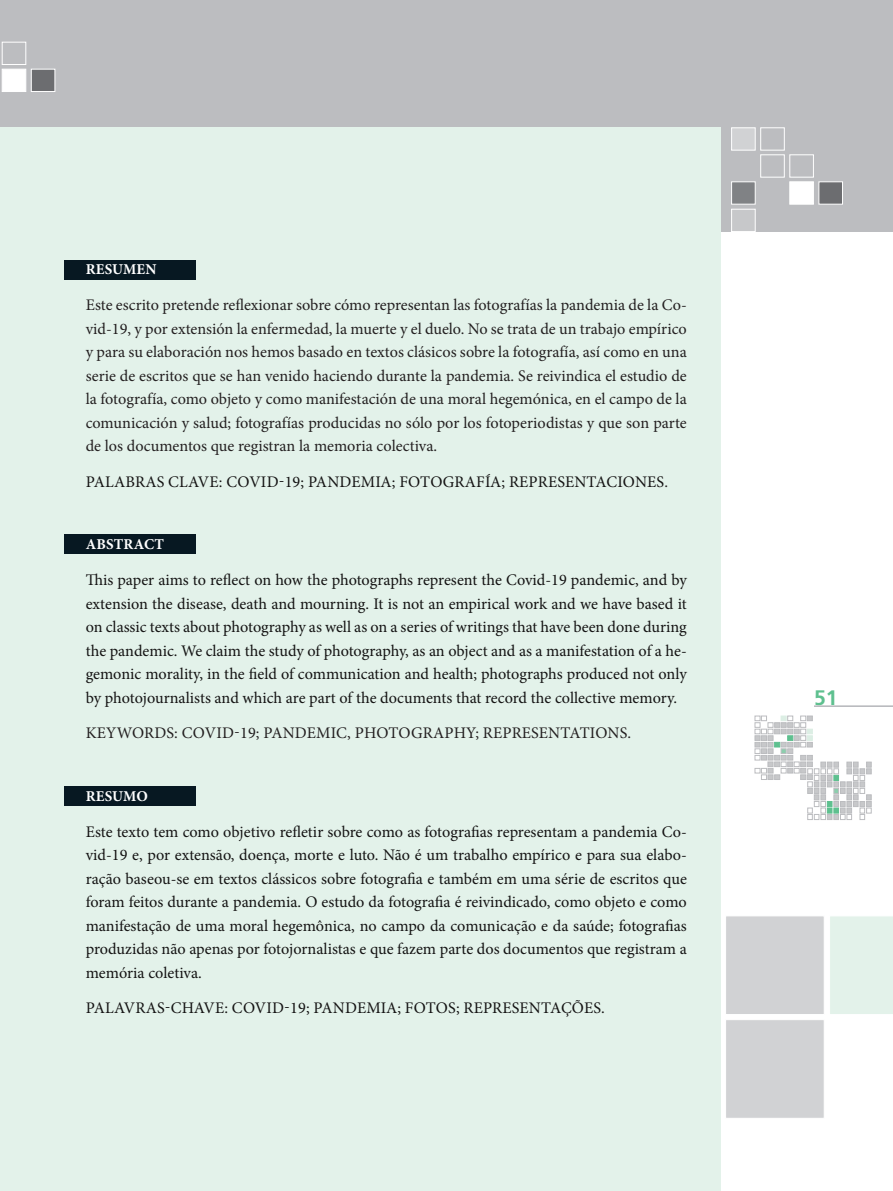
<style>
.page{position:relative;width:893px;height:1191px;background:#fff}
.page>*{position:absolute;margin:0;border:0;box-sizing:border-box;transform-origin:0 0}
.t1{font:700 21px "Frutiger";color:#5ec08f}
.t2{font:16.2px/23.5px "Minion Pro";color:#141313;text-align:justify}
.t3{font:16.2px/23.5px "Minion Pro";color:#231f20;text-align:justify}
.t4{font:700 15px "Minion Pro";letter-spacing:.01em;color:#fff}
</style>
<div class="page">
<svg style="left:755px;top:716px;width:116px;height:103px"></svg>
<hr style="left:814px;top:706px;width:79px;height:1px;background:#b2b3b7">
<div style="left:0;top:0;width:893px;height:232px;background:#bcbdc0"></div>
<div style="left:725px;top:915px;width:100px;height:100px;background:#d1d2d4;border:1px solid #fff"></div>
<div style="left:830px;top:916px;width:63px;height:98px;background:#e3f2ea"></div>
<div style="left:731px;top:182px;width:24px;height:22px;background:#808285"></div>
<div style="left:790px;top:182px;width:24px;height:22px;background:#fff"></div>
<div style="left:819px;top:182px;width:24px;height:22px;background:#6c6d70"></div>
<div style="left:760px;top:155px;width:24px;height:22px;border:1px solid #fff"></div>
<div style="left:790px;top:155px;width:24px;height:22px;border:1px solid #fff"></div>
<div style="left:731px;top:128px;width:24px;height:22px;background:#d1d2d4;border:1px solid #fff"></div>
<div style="left:760px;top:128px;width:24px;height:22px;border:1px solid #fff"></div>
<div style="left:731px;top:209px;width:24px;height:23px;background:#c7c8ca;border:1px solid #fff"></div>
<div style="left:2px;top:69px;width:24px;height:23px;background:#fff"></div>
<div style="left:31px;top:69px;width:24px;height:23px;background:#6c6d70;border:1px solid #fff"></div>
<div style="left:2px;top:42px;width:24px;height:23px;border:1px solid #fff"></div>
<div style="left:725px;top:1019px;width:100px;height:99px;background:#d1d2d4;border:1px solid #fff"></div>
<div style="left:0;top:128px;width:721px;height:1063px;background:#e3f2ea"></div>
<div style="left:64px;top:260px;width:131px;height:20px;background:#071822"></div>
<div style="left:64px;top:534px;width:131px;height:20px;background:#071822"></div>
<div style="left:64px;top:786px;width:131px;height:19px;background:#071822"></div>
<p class="t4" style="left:86px;top:259px;width:70px">RESUMEN</p>
<p class="t3" style="left:86px;top:293px;width:603px">Este escrito pretende reflexionar sobre cómo representan las fotografías la pandemia de la Co&shy;vid-19, y por extensión la enfermedad, la muerte y el duelo. No se trata de un trabajo empírico y para su elaboración nos hemos basado en textos clásicos sobre la fotografía, así como en una serie de escritos que se han venido haciendo durante la pandemia. Se reivindica el estudio de la fotografía, como objeto y como manifestación de una moral hegemónica, en el campo de la comunicación y salud; fotografías producidas no sólo por los fotoperiodistas y que son parte de los documentos que registran la memoria colectiva.</p>
<p class="t2" style="left:86px;top:470px;width:19px">Palabras</p>
<p class="t2" style="left:168px;top:470px;width:11px">clave</p>
<p class="t2" style="left:219px;top:470px;width:101px">: COVID-19; pandemia</p>
<p class="t2" style="left:392px;top:470px;width:19px">; fotografía</p>
<p class="t2" style="left:501px;top:470px;width:19px">; representaciones</p>
<p class="t3" style="left:664px;top:470px;width:5px">.</p>
<p class="t4" style="left:86px;top:534px;width:80px">ABSTRACT</p>
<p class="t2" style="left:86px;top:568px;width:603px">This paper aims to reflect on how the photographs represent the Covid-19 pandemic, and by extension the disease, death and mourning. It is not an empirical work and we have based it on classic texts about photography as well as on a series of writings that have been done during the pandemic. We claim the study of photography, as an object and as a manifestation of a he&shy;gemonic morality, in the field of communication and health; photographs produced not only by photojournalists and which are part of the documents that record the collective memory.</p>
<p class="t3" style="left:86px;top:721px;width:23px">Keywords</p>
<p class="t3" style="left:174px;top:721px;width:101px">: COVID-19; pandemic</p>
<p class="t3" style="left:347px;top:721px;width:20px">, photography</p>
<p class="t3" style="left:475px;top:721px;width:19px">; representations</p>
<p class="t3" style="left:627px;top:721px;width:5px">.</p>
<p class="t4" style="left:86px;top:785px;width:64px">RESUMO</p>
<p class="t2" style="left:86px;top:819px;width:603px">Este texto tem como objetivo refletir sobre como as fotografias representam a pandemia Co&shy;vid-19 e, por extensão, doença, morte e luto. Não é um trabalho empírico e para sua elabo&shy;ração baseou-se em textos clássicos sobre fotografia e também em uma série de escritos que foram feitos durante a pandemia. O estudo da fotografia é reivindicado, como objeto e como manifestação de uma moral hegemônica, no campo da comunicação e da saúde; fotografias produzidas não apenas por fotojornalistas e que fazem parte dos documentos que registram a memória coletiva.</p>
<p class="t2" style="left:86px;top:996px;width:19px">Palavras</p>
<p class="t2" style="left:165px;top:996px;width:18px">-chave</p>
<p class="t2" style="left:224px;top:996px;width:101px">: COVID-19; pandemia</p>
<p class="t2" style="left:397px;top:996px;width:19px">; fotos</p>
<p class="t2" style="left:456px;top:996px;width:19px">; representações</p>
<p class="t2" style="left:601px;top:996px;width:5px">.</p>
<p class="t1" style="left:814px;top:685px;width:25px">51</p>
</div>
